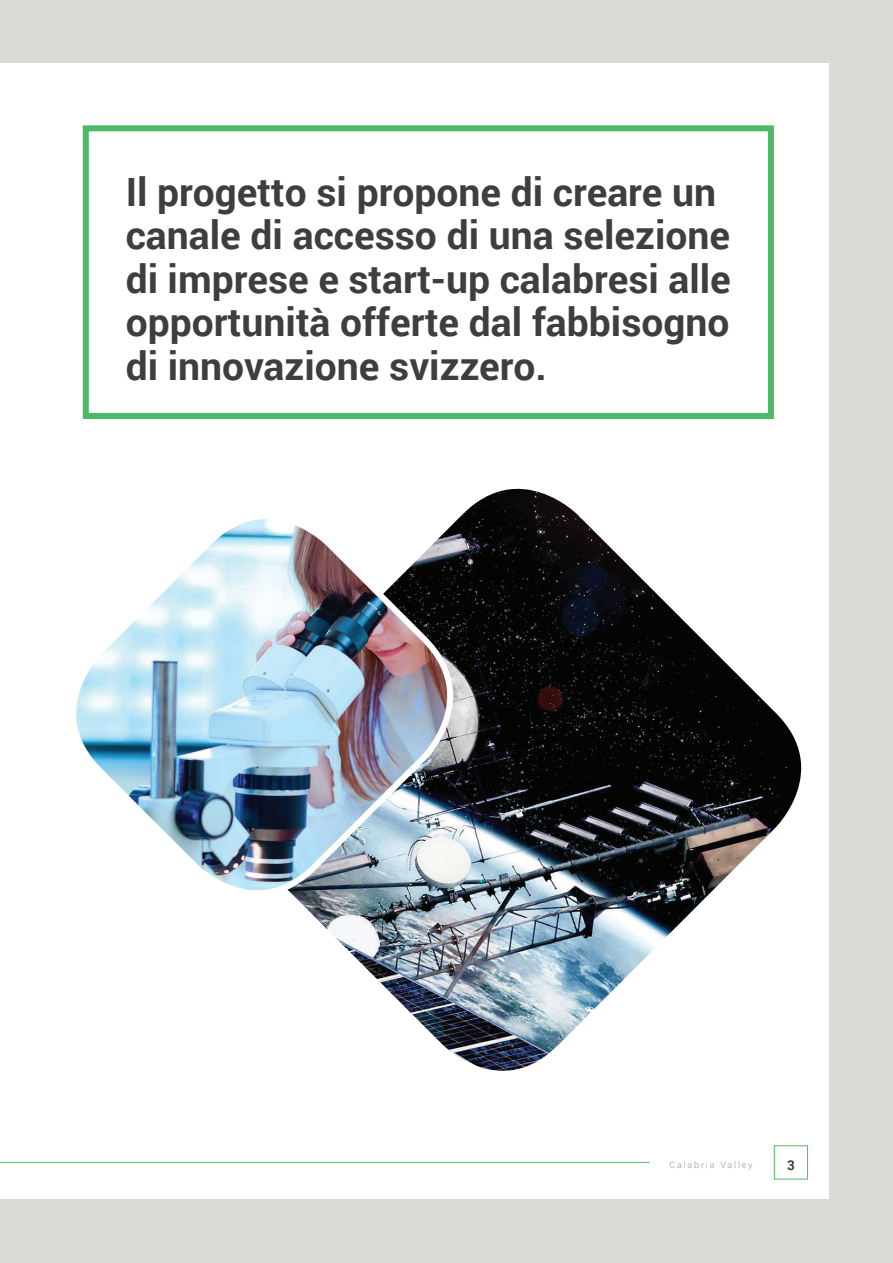
<style>
.page{position:relative;width:893px;height:1263px;background:#dbd9d4}
.page>*{position:absolute;margin:0;border:0;box-sizing:border-box;transform-origin:0 0}
.t1{font:700 39px/43.5px "Roboto";color:#3e3e3f}
.t2{font:700 13.5px "Roboto";color:#3e3e3f}
.t3{font:300 9px "Roboto";letter-spacing:.2em;color:#939598}
</style>
<div class="page">
<div style="left:0;top:64px;width:829px;height:1135px;background:#fff"></div>
<img style="left:324px;top:488px;width:478px;height:583px">
<img style="left:76px;top:488px;width:407px;height:438px">
<div style="left:83px;top:125px;width:691px;height:294px;background:#fff;border:6px solid #4fba65"></div>
<div style="left:774px;top:1145px;width:34px;height:34px;border:1px solid #4fba65"></div>
<hr style="left:0;top:1162px;width:650px;height:1px;background:#4fba65">
<p class="t1" style="left:126px;top:168px;width:607px">Il progetto si propone di creare un canale di accesso di una selezione di imprese e start-up calabresi alle opportunità offerte dal fabbisogno di innovazione svizzero.</p>
<p class="t3" style="left:670px;top:1158px;width:85px">Calabria Valley</p>
<p class="t2" style="left:787px;top:1155px;width:9px">3</p>
</div>
